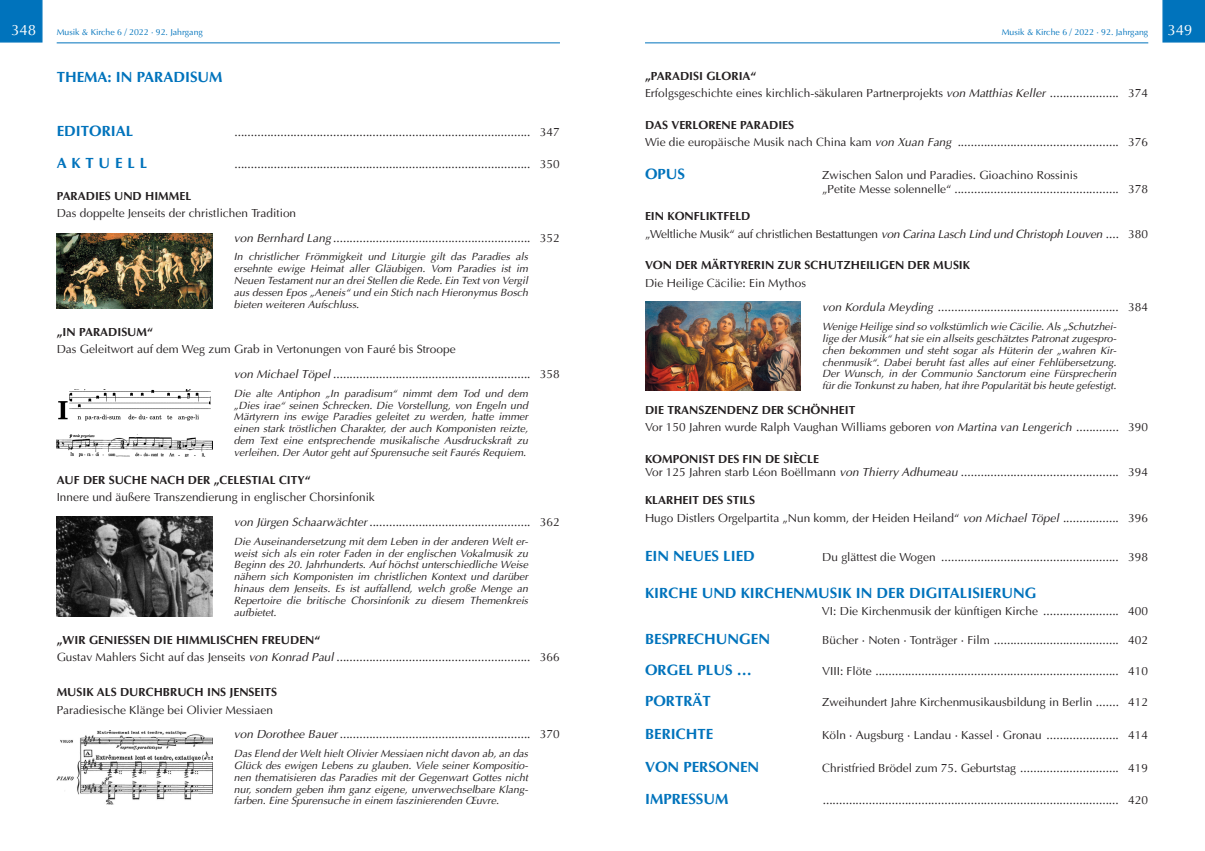
<style>
.page{position:relative;width:1205px;height:851px;background:#fff}
.page>*{position:absolute;margin:0;border:0;box-sizing:border-box;transform-origin:0 0}
.t1{font:700 15px "Ottawa";color:#0073bc}
.t2{font:700 15px "Ottawa";letter-spacing:.32em;color:#0073bc}
.t3{font:15px "Ottawa Plain";color:#fff}
.t4{font:11.88px/13.8px "Ottawa Plain";color:#231f20}
.t5{font:700 11.88px "Ottawa";color:#231f20}
.t6{font:11.88px "Ottawa Plain";letter-spacing:-.02em;color:#231f20}
.t7{font:italic 10.62px/11.9px "Ottawa";color:#231f20;text-align:justify}
.Kopfzeile{font:8.75px "Ottawa Plain";color:#0073bc}
.Bildlegende{font:8.75px "Ottawa Plain";color:#0073bc}
.s1{font-family:"Ottawa";font-style:italic}
.s2{font-family:"Ottawa";font-weight:700}
</style>
<div class="page">
<div style="left:0;top:0;width:43px;height:43px;background:#0073bc"></div>
<div style="left:1162px;top:0;width:43px;height:43px;background:#0073bc"></div>
<hr style="left:57px;top:43px;width:503px;height:1px;background:#0073bc">
<hr style="left:645px;top:43px;width:503px;height:1px;background:#0073bc">
<img style="left:57px;top:233px;width:156px;height:75px">
<img style="left:58px;top:389px;width:153px;height:32px">
<img style="left:57px;top:434px;width:156px;height:22px">
<img style="left:57px;top:516px;width:156px;height:100px">
<img style="left:57px;top:730px;width:156px;height:74px">
<img style="left:645px;top:302px;width:156px;height:88px">
<p class="t3" style="left:11px;top:21px;width:27px">348</p>
<p class="t3" style="left:1167px;top:21px;width:27px">349</p>
<p class="t1" style="left:57px;top:68px;width:167px">THEMA: IN PARADISUM</p>
<p class="Kopfzeile" style="left:57px;top:27px;width:148px">Musik &amp; Kirche 6 / 2022 · 92. Jahrgang</p>
<p class="Bildlegende" style="left:1002px;top:26px;width:148px">Musik &amp; Kirche 6 / 2022 · 92. Jahrgang</p>
<p class="t5" style="left:645px;top:68px;width:113px">„PARADISI GLORIA“</p>
<p class="t4" style="left:645px;top:86px;width:504px">Erfolgsgeschichte eines kirchlich-säkularen Partnerprojekts <span class="s1">von Matthias Keller</span> ..................... 374</p>
<p class="t5" style="left:645px;top:117px;width:151px">DAS VERLORENE PARADIES</p>
<p class="t4" style="left:645px;top:135px;width:504px">Wie die europäische Musik nach China kam <span class="s1">von Xuan Fang</span> ................................................. 376</p>
<p class="t1" style="left:645px;top:164px;width:41px">OPUS</p>
<p class="t4" style="left:822px;top:168px;width:327px">Zwischen Salon und Paradies. Gioachino Rossinis<br>„Petite Messe solennelle“ .................................................. 378</p>
<p class="t5" style="left:645px;top:209px;width:107px">EIN KONFLIKTFELD</p>
<p class="t6" style="left:645px;top:227px;width:504px">„Weltliche Musik“ auf christlichen Bestattungen <span class="s1">von Carina Lasch Lind und Christoph Louven</span> .... 380</p>
<p class="t5" style="left:645px;top:258px;width:327px">VON DER MÄRTYRERIN ZUR SCHUTZHEILIGEN DER MUSIK</p>
<p class="t4" style="left:645px;top:276px;width:162px">Die Heilige Cäcilie: Ein Mythos</p>
<p class="t4" style="left:822px;top:300px;width:327px"><span class="s1">von Kordula Meyding</span> ....................................................... 384</p>
<p class="t7" style="left:822px;top:320px;width:296px">Wenige Heilige sind so volkstümlich wie Cäcilie. Als „Schutzhei&shy;lige der Musik“ hat sie ein allseits geschätztes Patronat zugespro&shy;chen bekommen und steht sogar als Hüterin der „wahren Kir&shy;chenmusik“. Dabei beruht fast alles auf einer Fehlübersetzung.<br>Der Wunsch, in der Communio Sanctorum eine Fürsprecherin für die Tonkunst zu haben, hat ihre Popularität bis heute gefestigt.</p>
<p class="t5" style="left:645px;top:402px;width:212px">DIE TRANSZENDENZ DER SCHÖNHEIT</p>
<p class="t4" style="left:645px;top:420px;width:504px">Vor 150 Jahren wurde Ralph Vaughan Williams geboren <span class="s1">von Martina van Lengerich</span> ............. 390</p>
<p class="t4" style="left:645px;top:451px;width:504px"><span class="s2">KOMPONIST DES FIN DE SIÈCLE<br></span>Vor 125 Jahren starb Léon Boëllmann <span class="s1">von Thierry Adhumeau</span> ................................................ 394</p>
<p class="t5" style="left:645px;top:492px;width:112px">KLARHEIT DES STILS</p>
<p class="t4" style="left:645px;top:510px;width:504px">Hugo Distlers Orgelpartita „Nun komm, der Heiden Heiland“ <span class="s1">von Michael Töpel</span> ................. 396</p>
<p class="t1" style="left:645px;top:547px;width:111px">EIN NEUES LIED</p>
<p class="t4" style="left:822px;top:550px;width:327px">Du glättest die Wogen ...................................................... 398</p>
<p class="t1" style="left:645px;top:583px;width:393px">KIRCHE UND KIRCHENMUSIK IN DER DIGITALISIERUNG</p>
<p class="t4" style="left:822px;top:604px;width:328px">VI: Die Kirchenmusik der künftigen Kirche ....................... 400</p>
<p class="t1" style="left:645px;top:629px;width:126px">BESPRECHUNGEN</p>
<p class="t4" style="left:822px;top:633px;width:327px">Bücher · Noten · Tonträger · Film ...................................... 402</p>
<p class="t1" style="left:645px;top:660px;width:108px">ORGEL PLUS …</p>
<p class="t4" style="left:822px;top:664px;width:327px">VIII: Flöte .......................................................................... 410</p>
<p class="t1" style="left:645px;top:691px;width:67px">PORTRÄT</p>
<p class="t4" style="left:822px;top:695px;width:327px">Zweihundert Jahre Kirchenmusikausbildung in Berlin ....... 412</p>
<p class="t1" style="left:645px;top:724px;width:70px">BERICHTE</p>
<p class="t4" style="left:822px;top:727px;width:327px">Köln · Augsburg · Landau · Kassel · Gronau ...................... 414</p>
<p class="t1" style="left:645px;top:757px;width:116px">VON PERSONEN</p>
<p class="t4" style="left:822px;top:760px;width:327px">Christfried Brödel zum 75. Geburtstag .............................. 419</p>
<p class="t1" style="left:645px;top:789px;width:85px">IMPRESSUM</p>
<p class="t4" style="left:823px;top:793px;width:327px">.......................................................................................... 420</p>
<p class="t1" style="left:57px;top:121px;width:78px">EDITORIAL</p>
<p class="t4" style="left:234px;top:125px;width:327px">.......................................................................................... 347</p>
<p class="t2" style="left:57px;top:154px;width:92px">AKTUELL</p>
<p class="t4" style="left:234px;top:157px;width:327px">.......................................................................................... 350</p>
<p class="t5" style="left:57px;top:188px;width:136px">PARADIES UND HIMMEL</p>
<p class="t4" style="left:57px;top:206px;width:241px">Das doppelte Jenseits der christlichen Tradition</p>
<p class="t4" style="left:234px;top:231px;width:327px"><span class="s1">von Bernhard Lang</span> ............................................................ 352</p>
<p class="t7" style="left:234px;top:251px;width:296px">In christlicher Frömmigkeit und Liturgie gilt das Paradies als ersehnte ewige Heimat aller Gläubigen. Vom Paradies ist im Neuen Testament nur an drei Stellen die Rede. Ein Text von Vergil aus dessen Epos „Aeneis“ und ein Stich nach Hieronymus Bosch bieten weiteren Aufschluss.</p>
<p class="t5" style="left:57px;top:324px;width:98px">„IN PARADISUM“</p>
<p class="t4" style="left:57px;top:342px;width:400px">Das Geleitwort auf dem Weg zum Grab in Vertonungen von Fauré bis Stroope</p>
<p class="t4" style="left:234px;top:367px;width:327px"><span class="s1">von Michael Töpel</span> ............................................................ 358</p>
<p class="t7" style="left:234px;top:387px;width:296px">Die alte Antiphon „In paradisum“ nimmt dem Tod und dem „Dies irae“ seinen Schrecken. Die Vorstellung, von Engeln und Märtyrern ins ewige Paradies geleitet zu werden, hatte immer einen stark tröstlichen Charakter, der auch Komponisten reizte, dem Text eine entsprechende musikalische Ausdruckskraft zu verleihen. Der Autor geht auf Spurensuche seit Faurés Requiem.</p>
<p class="t5" style="left:57px;top:472px;width:255px">AUF DER SUCHE NACH DER „CELESTIAL CITY“</p>
<p class="t4" style="left:57px;top:490px;width:320px">Innere und äußere Transzendierung in englischer Chorsinfonik</p>
<p class="t4" style="left:234px;top:515px;width:327px"><span class="s1">von Jürgen Schaarwächter</span> ................................................. 362</p>
<p class="t7" style="left:234px;top:535px;width:296px">Die Auseinandersetzung mit dem Leben in der anderen Welt er&shy;weist sich als ein roter Faden in der englischen Vokalmusik zu Beginn des 20. Jahrhunderts. Auf höchst unterschiedliche Weise nähern sich Komponisten im christlichen Kontext und darüber hinaus dem Jenseits. Es ist auffallend, welch große Menge an Repertoire die britische Chorsinfonik zu diesem Themenkreis aufbietet.</p>
<p class="t5" style="left:57px;top:632px;width:265px">„WIR GENIESSEN DIE HIMMLISCHEN FREUDEN“</p>
<p class="t4" style="left:57px;top:650px;width:504px">Gustav Mahlers Sicht auf das Jenseits <span class="s1">von Konrad Paul</span> ........................................................... 366</p>
<p class="t5" style="left:57px;top:684px;width:222px">MUSIK ALS DURCHBRUCH INS JENSEITS</p>
<p class="t4" style="left:57px;top:702px;width:218px">Paradiesische Klänge bei Olivier Messiaen</p>
<p class="t4" style="left:234px;top:727px;width:327px"><span class="s1">von Dorothee Bauer</span> .......................................................... 370</p>
<p class="t7" style="left:234px;top:747px;width:296px">Das Elend der Welt hielt Olivier Messiaen nicht davon ab, an das Glück des ewigen Lebens zu glauben. Viele seiner Kompositio&shy;nen thematisieren das Paradies mit der Gegenwart Gottes nicht nur, sondern geben ihm ganz eigene, unverwechselbare Klang&shy;farben. Eine Spurensuche in einem faszinierenden Œuvre.</p>
</div>
